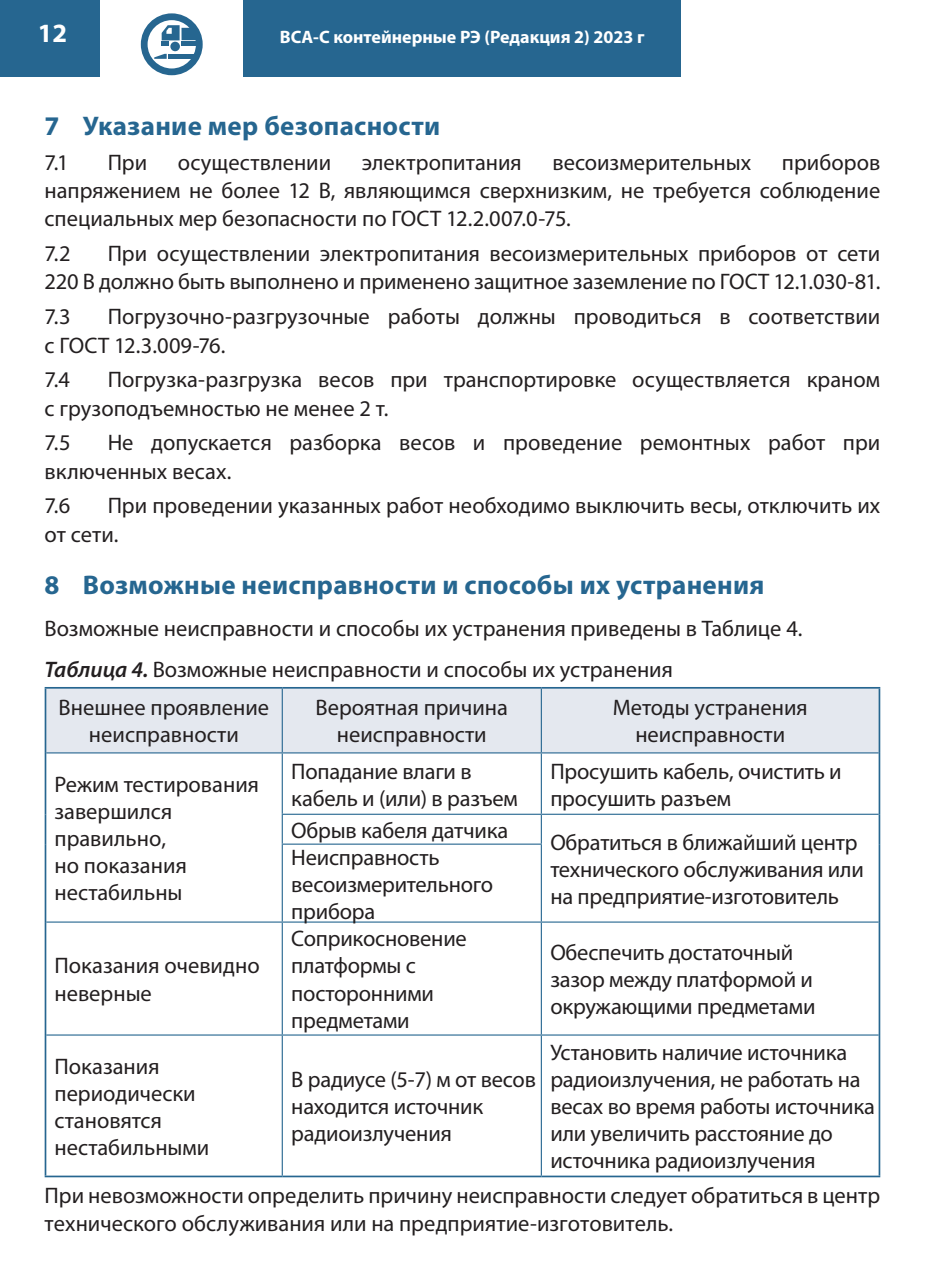
<style>
.page{position:relative;width:925px;height:1276px;background:#fff}
.page>*{position:absolute;margin:0;border:0;box-sizing:border-box;transform-origin:0 0}
.Стиль_заголовка{font:700 27px "Myriad Pro";letter-spacing:.01em;color:#266690}
.t1{font:700 26.55px "Myriad Pro";color:#fff}
._1_1_1{font:22.5px/27px "Myriad Pro";color:#231f20}
.t2{font:700 18px "Myriad Pro";color:#fff}
.s1{font-weight:600;font-style:italic}
</style>
<div class="page">
<div style="left:141px;top:13px;width:62px;height:62px;border:7px solid #266690;border-radius:50%"></div>
<div style="left:170px;top:42px;width:10px;height:9px;background:#266690;border-radius:50%"></div>
<svg style="left:162px;top:25px;width:37px;height:21px"></svg>
<svg style="left:154px;top:54px;width:13px;height:5px"></svg>
<div style="left:169px;top:54px;width:29px;height:5px;background:#266690"></div>
<div style="left:0;top:0;width:99px;height:77px;background:#266690"></div>
<div style="left:243px;top:0;width:438px;height:77px;background:#266690"></div>
<div style="left:46px;top:688px;width:832px;height:64px;background:#e4e8ef"></div>
<hr style="left:45px;top:688px;width:1px;height:65px;background:#266690">
<hr style="left:45px;top:687px;width:237px;height:1px;background:#266690">
<hr style="left:282px;top:688px;width:1px;height:64px;background:#266690">
<hr style="left:282px;top:687px;width:259px;height:1px;background:#266690">
<hr style="left:541px;top:688px;width:1px;height:64px;background:#266690">
<hr style="left:541px;top:687px;width:339px;height:1px;background:#266690">
<hr style="left:878px;top:688px;width:2px;height:65px;background:#266690">
<hr style="left:45px;top:753px;width:1px;height:61px;background:#266690">
<hr style="left:45px;top:814px;width:1px;height:30px;background:#266690">
<hr style="left:45px;top:844px;width:1px;height:78px;background:#266690">
<hr style="left:46px;top:752px;width:236px;height:1px;background:#266690">
<hr style="left:282px;top:753px;width:1px;height:60px;background:#266690">
<svg style="left:282px;top:815px;width:1px;height:28px"></svg>
<hr style="left:282px;top:844px;width:1px;height:77px;background:#266690">
<hr style="left:282px;top:752px;width:259px;height:1px;background:#266690">
<hr style="left:541px;top:753px;width:1px;height:60px;background:#266690">
<svg style="left:541px;top:815px;width:1px;height:28px"></svg>
<hr style="left:541px;top:844px;width:1px;height:77px;background:#266690">
<hr style="left:541px;top:752px;width:337px;height:1px;background:#266690">
<hr style="left:878px;top:753px;width:2px;height:61px;background:#266690">
<hr style="left:878px;top:814px;width:2px;height:30px;background:#266690">
<hr style="left:878px;top:844px;width:2px;height:78px;background:#266690">
<hr style="left:45px;top:922px;width:1px;height:113px;background:#266690">
<hr style="left:45px;top:1035px;width:1px;height:140px;background:#266690">
<hr style="left:46px;top:921px;width:236px;height:1px;background:#266690">
<hr style="left:46px;top:1034px;width:236px;height:1px;background:#266690">
<hr style="left:282px;top:922px;width:1px;height:112px;background:#266690">
<hr style="left:282px;top:1035px;width:1px;height:140px;background:#266690">
<hr style="left:282px;top:813px;width:259px;height:2px;background:#266690">
<hr style="left:282px;top:843px;width:260px;height:1px;background:#266690">
<hr style="left:282px;top:921px;width:259px;height:1px;background:#266690">
<hr style="left:282px;top:1034px;width:259px;height:1px;background:#266690">
<hr style="left:541px;top:922px;width:1px;height:112px;background:#266690">
<hr style="left:541px;top:1035px;width:1px;height:140px;background:#266690">
<hr style="left:541px;top:813px;width:337px;height:2px;background:#266690">
<hr style="left:541px;top:921px;width:337px;height:1px;background:#266690">
<hr style="left:541px;top:1034px;width:337px;height:1px;background:#266690">
<hr style="left:878px;top:922px;width:2px;height:113px;background:#266690">
<hr style="left:878px;top:1035px;width:2px;height:140px;background:#266690">
<hr style="left:45px;top:1175px;width:237px;height:2px;background:#266690">
<hr style="left:282px;top:1175px;width:259px;height:2px;background:#266690">
<hr style="left:541px;top:1175px;width:339px;height:2px;background:#266690">
<p class="t1" style="left:38px;top:15px;width:31px">12</p>
<p class="t2" style="left:280px;top:25px;width:366px">ВСА-С контейнерные РЭ (Редакция 2) 2023 г</p>
<p class="Стиль_заголовка" style="left:45px;top:108px;width:397px">7 Указание мер безопасности</p>
<p class="_1_1_1" style="left:45px;top:148px;width:26px">7.1</p>
<p class="_1_1_1" style="left:108px;top:148px;width:41px">При</p>
<p class="_1_1_1" style="left:178px;top:148px;width:155px">осуществлении</p>
<p class="_1_1_1" style="left:362px;top:148px;width:161px">электропитания</p>
<p class="_1_1_1" style="left:552px;top:148px;width:200px">весоизмерительных</p>
<p class="_1_1_1" style="left:45px;top:148px;width:837px;line-height:28.3px;text-align:justify;text-indent:737px">приборов напряжением не более 12 В, являющимся сверхнизким, не требуется соблюдение специальных мер безопасности по ГОСТ 12.2.007.0-75.</p>
<p class="_1_1_1" style="left:45px;top:240px;width:28px">7.2</p>
<p class="_1_1_1" style="left:45px;top:239px;width:837px;line-height:28.3px;text-align:right">При осуществлении электропитания весоизмерительных приборов от сети<br>220 В должно быть выполнено и применено защитное заземление по ГОСТ 12.1.030-81.</p>
<p class="_1_1_1" style="left:45px;top:303px;width:28px">7.3</p>
<p class="_1_1_1" style="left:45px;top:302px;width:837px;line-height:28.3px;text-indent:63px">Погрузочно-разгрузочные работы должны проводиться в соответствии с ГОСТ 12.3.009-76.</p>
<p class="_1_1_1" style="left:45px;top:366px;width:27px">7.4</p>
<p class="_1_1_1" style="left:45px;top:365px;width:837px;line-height:28.3px;text-indent:63px">Погрузка-разгрузка весов при транспортировке осуществляется краном с грузоподъемностью не менее 2 т.</p>
<p class="_1_1_1" style="left:45px;top:429px;width:28px">7.5</p>
<p class="_1_1_1" style="left:45px;top:428px;width:837px;line-height:28.3px;text-indent:63px">Не допускается разборка весов и проведение ремонтных работ при включенных весах.</p>
<p class="_1_1_1" style="left:45px;top:492px;width:27px">7.6</p>
<p class="_1_1_1" style="left:45px;top:491px;width:837px;line-height:28.3px;text-indent:63px">При проведении указанных работ необходимо выключить весы, отключить их от сети.</p>
<p class="Стиль_заголовка" style="left:45px;top:568px;width:721px">8 Возможные неисправности и способы их устранения</p>
<p class="_1_1_1" style="left:45px;top:614px;width:759px">Возможные неисправности и способы их устранения приведены в Таблице 4.</p>
<p class="_1_1_1" style="left:45px;top:655px;width:630px"><span class="s1">Таблица 4.</span> Возможные неисправности и способы их устранения</p>
<p class="_1_1_1" style="left:59px;top:694px;width:212px;text-align:center">Внешнее проявление неисправности</p>
<p class="_1_1_1" style="left:315px;top:694px;width:194px;text-align:center">Вероятная причина неисправности</p>
<p class="_1_1_1" style="left:613px;top:694px;width:197px;text-align:center">Методы устранения неисправности</p>
<p class="_1_1_1" style="left:54px;top:770px;width:206px">Режим тестирования завершился правильно,<br>но показания нестабильны</p>
<p class="_1_1_1" style="left:291px;top:757px;width:228px">Попадание влаги в кабель и (или) в разъем</p>
<p class="_1_1_1" style="left:550px;top:757px;width:293px">Просушить кабель, очистить и просушить разъем</p>
<p class="_1_1_1" style="left:291px;top:816px;width:218px">Обрыв кабеля датчика</p>
<p class="_1_1_1" style="left:550px;top:828px;width:315px">Обратиться в ближайший центр технического обслуживания или на предприятие-изготовитель</p>
<p class="_1_1_1" style="left:291px;top:843px;width:204px">Неисправность весоизмерительного прибора</p>
<p class="_1_1_1" style="left:54px;top:952px;width:207px">Показания очевидно неверные</p>
<p class="_1_1_1" style="left:291px;top:925px;width:177px">Соприкосновение платформы с посторонними предметами</p>
<p class="_1_1_1" style="left:550px;top:938px;width:267px">Обеспечить достаточный зазор между платформой и окружающими предметами</p>
<p class="_1_1_1" style="left:550px;top:1038px;width:326px">Установить наличие источника радиоизлучения, не работать на весах во время работы источника или увеличить расстояние до источника радиоизлучения</p>
<p class="_1_1_1" style="left:45px;top:1181px;width:837px;line-height:28.3px">При невозможности определить причину неисправности следует обратиться в центр технического обслуживания или на предприятие-изготовитель.</p>
<p class="_1_1_1" style="left:54px;top:1052px;width:156px">Показания периодически становятся нестабильными</p>
<p class="_1_1_1" style="left:291px;top:1065px;width:246px">В радиусе (5-7) м от весов находится источник радиоизлучения</p>
</div>
